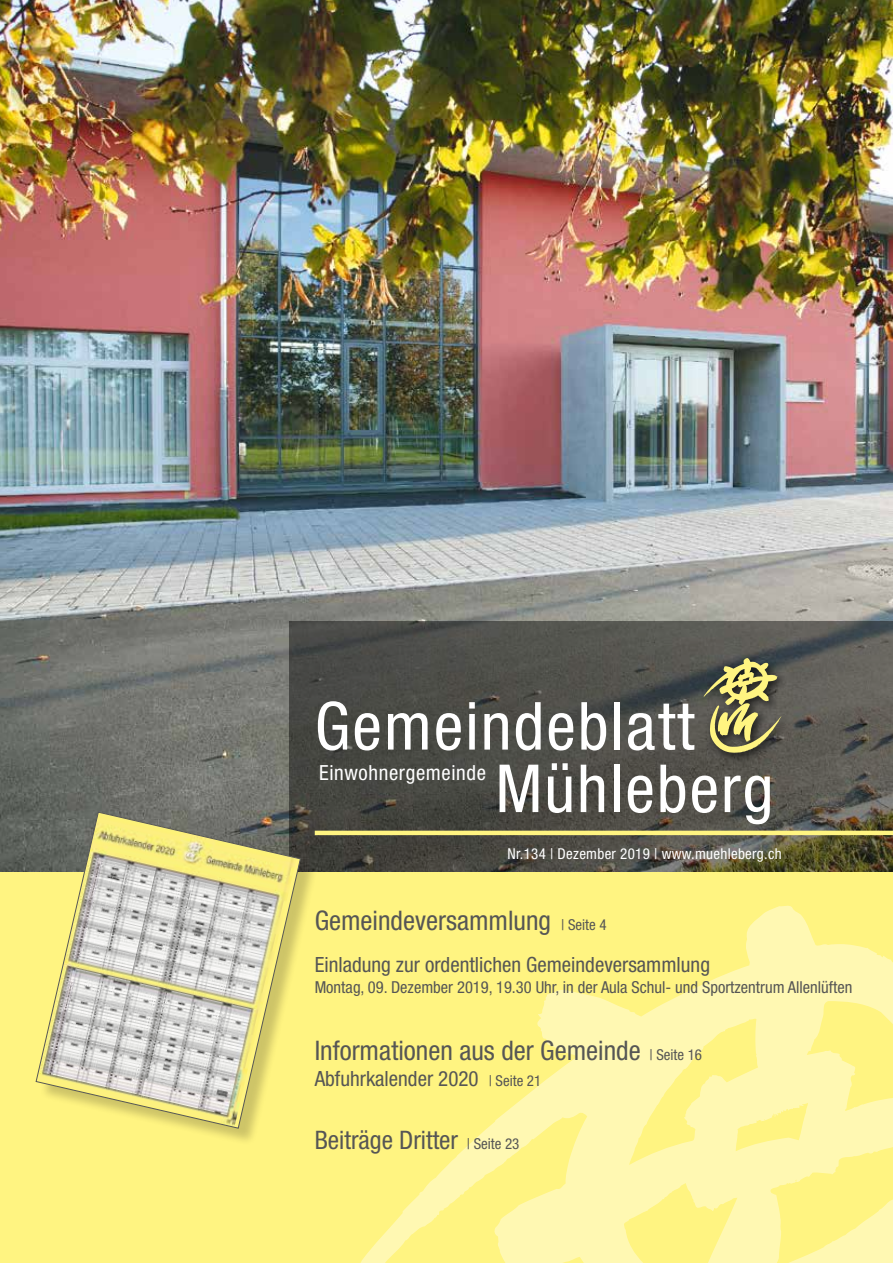
<style>
.page{position:relative;width:893px;height:1263px;background:#fff}
.page>*{position:absolute;margin:0;border:0;box-sizing:border-box;transform-origin:0 0}
.t1{font:condensed 66.45px "Helvetica Neue LT";letter-spacing:.03em;color:#fff}
.t2{font:condensed 27px "Helvetica Neue LT";color:#565655}
.t3{font:condensed 25.5px "Helvetica Neue LT";color:#565655}
.t4{font:condensed 21px "Helvetica Neue LT";color:#565655}
.t5{font:condensed 20.85px "Helvetica Neue LT";letter-spacing:.03em;color:#fff}
.t6{font:condensed 16.5px "Helvetica Neue LT";color:#565655}
.t7{font:condensed 15px "Helvetica Neue LT";letter-spacing:.02em;color:#fff}
.s1{font-size:15px}
</style>
<div class="page">
<div style="left:0;top:829px;width:893px;height:434px;background:#fff481"></div>
<img style="left:0;top:0;width:893px;height:872px">
<svg style="left:289px;top:621px;width:604px;height:251px;fill:#4e4e48"></svg>
<svg style="left:360px;top:905px;width:533px;height:358px"></svg>
<hr style="left:315px;top:831px;width:578px;height:4px;background:#fff481">
<div style="left:699px;top:653px;width:92px;height:110px;background:#000;opacity:.75"></div>
<svg style="left:704px;top:658px;width:77px;height:95px"></svg>
<div style="left:39px;top:815px;width:279px;height:331px;background:#000;opacity:.2"></div>
<svg style="left:36px;top:812px;width:265px;height:316px"></svg>
<svg style="left:154px;top:1078px;width:20px;height:7px"></svg>
<h1 class="t1" style="left:315px;top:688px;width:381px">Gemeindeblatt</h1>
<p class="t5" style="left:319px;top:760px;width:168px">Einwohnergemeinde</p>
<h1 class="t1" style="left:496px;top:750px;width:279px">Mühleberg</h1>
<p class="t7" style="left:507px;top:845px;width:276px">Nr.134 | Dezember 2019 | www.muehleberg.ch</p>
<h2 class="t2" style="left:315px;top:905px;width:293px">Gemeindeversammlung <span class="s1">| Seite 4</span></h2>
<p class="t4" style="left:315px;top:952px;width:397px">Einladung zur ordentlichen Gemeindeversammlung</p>
<p class="t6" style="left:315px;top:977px;width:539px">Montag, 09. Dezember 2019, 19.30 Uhr, in der Aula Schul- und Sportzentrum Allenlüften</p>
<h2 class="t2" style="left:315px;top:1035px;width:389px">Informationen aus der Gemeinde <span class="s1">| Seite 16</span></h2>
<p class="t4" style="left:315px;top:1066px;width:228px">Abfuhrkalender 2020 <span class="s1">| Seite 21</span></p>
<h3 class="t3" style="left:315px;top:1125px;width:206px">Beiträge Dritter <span class="s1">| Seite 23</span></h3>
</div>
